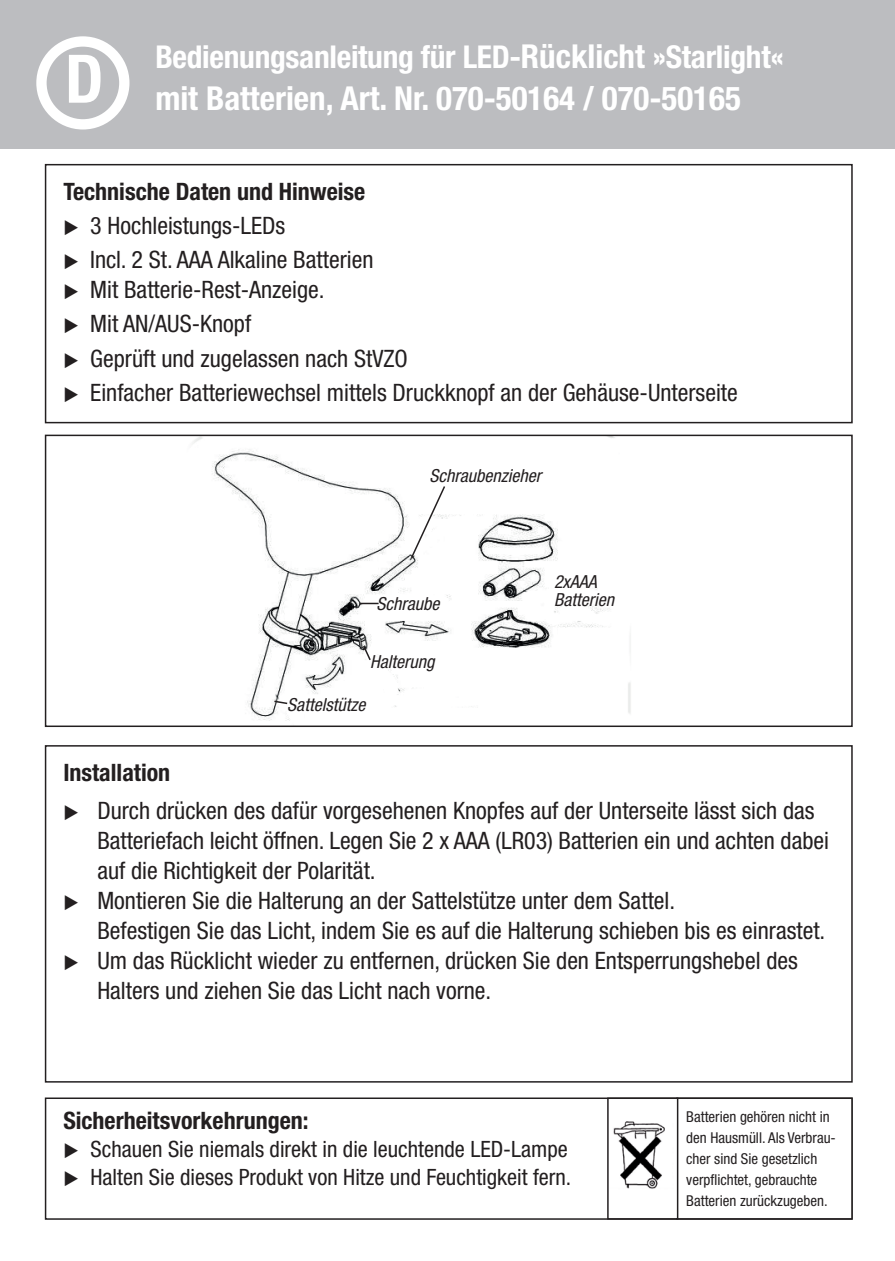
<style>
.page{position:relative;width:895px;height:1261px;background:#fff}
.page>*{position:absolute;margin:0;border:0;box-sizing:border-box;transform-origin:0 0}
.t1{font:700 condensed 66.9px "Helvetica Neue LT Std";color:#fff}
.t2{font:700 condensed 33px "Helvetica Neue LT Std";color:#fff}
.t3{font:700 condensed 31.5px "Helvetica Neue LT Std";letter-spacing:-.01em;color:#fff}
.t4{font:condensed 24px/30px "Helvetica Neue LT Std";color:#231f20}
.t5{font:700 condensed 24px "Helvetica Neue LT Std";color:#231f20}
.t6{font:condensed 22.5px "Helvetica Neue LT Std";color:#231f20}
.t7{font:italic condensed 18px "Helvetica Neue LT Std";color:#231f20}
.t8{font:condensed 15px/21px "Helvetica Neue LT Std";color:#231f20}
.s1{font-size:33px}
</style>
<div class="page">
<div style="left:0;top:0;width:895px;height:148px;background:#bcbdc0"></div>
<div style="left:45px;top:164px;width:808px;height:259px;border:2px solid #231f20"></div>
<div style="left:45px;top:745px;width:808px;height:337px;border:2px solid #231f20"></div>
<div style="left:36px;top:36px;width:93px;height:93px;border:10px solid #fff;border-radius:50%"></div>
<img style="left:192px;top:438px;width:439px;height:283px">
<div style="left:45px;top:435px;width:808px;height:292px;border:2px solid #231f20"></div>
<svg style="left:410px;top:484px;width:37px;height:76px"></svg>
<svg style="left:359px;top:603px;width:20px;height:1px"></svg>
<svg style="left:362px;top:644px;width:10px;height:18px"></svg>
<svg style="left:273px;top:699px;width:16px;height:6px"></svg>
<div style="left:45px;top:1097px;width:808px;height:122px;border:2px solid #231f20"></div>
<div style="left:676px;top:1097px;width:177px;height:122px;border:2px solid #231f20"></div>
<img style="left:613px;top:1121px;width:52px;height:68px">
<div style="left:607px;top:1097px;width:71px;height:122px;border:2px solid #231f20"></div>
<h1 class="t1" style="left:65px;top:38px;width:40px">D</h1>
<h3 class="t3" style="left:155px;top:38px;width:630px">Bedienungsanleitung für LED-<span class="s1">Rücklicht</span> »Starlight«</h3>
<h2 class="t2" style="left:155px;top:79px;width:587px">mit Batterien, Art. Nr. 070-50164 / 070-50165</h2>
<p class="t5" style="left:63px;top:176px;width:304px">Technische Daten und Hinweise</p>
<p class="t4" style="left:63px;top:210px;width:224px">◆ 3 Hochleistungs-LEDs</p>
<p class="t4" style="left:63px;top:244px;width:312px">◆ Incl. 2 St. AAA Alkaline Batterien</p>
<p class="t4" style="left:63px;top:274px;width:263px">◆ Mit Batterie-Rest-Anzeige.</p>
<p class="t4" style="left:63px;top:309px;width:189px">◆ Mit AN/AUS-Knopf</p>
<p class="t4" style="left:63px;top:343px;width:346px">◆ Geprüft und zugelassen nach StVZO</p>
<p class="t4" style="left:63px;top:377px;width:676px">◆ Einfacher Batteriewechsel mittels Druckknopf an der Gehäuse-Unterseite</p>
<p class="t7" style="left:430px;top:465px;width:113px">Schraubenzieher</p>
<p class="t7" style="left:554px;top:571px;width:44px">2xAAA</p>
<p class="t7" style="left:376px;top:593px;width:64px">Schraube</p>
<p class="t7" style="left:554px;top:589px;width:62px">Batterien</p>
<p class="t7" style="left:370px;top:651px;width:66px">Halterung</p>
<p class="t7" style="left:287px;top:694px;width:80px">Sattelstütze</p>
<p class="t5" style="left:63px;top:757px;width:108px">Installation</p>
<p class="t4" style="left:97px;top:795px;width:733px;text-indent:-34px">◆ Durch drücken des dafür vorgesehenen Knopfes auf der Unterseite lässt sich das<br>Batteriefach leicht öffnen. Legen Sie 2 x AAA (LR03) Batterien ein und achten dabei auf die Richtigkeit der Polarität.</p>
<p class="t4" style="left:97px;top:885px;width:729px;text-indent:-34px">◆ Montieren Sie die Halterung an der Sattelstütze unter dem Sattel.<br>Befestigen Sie das Licht, indem Sie es auf die Halterung schieben bis es einrastet.</p>
<p class="t4" style="left:97px;top:945px;width:702px;text-indent:-34px">◆ Um das Rücklicht wieder zu entfernen, drücken Sie den Entsperrungshebel des<br>Halters und ziehen Sie das Licht nach vorne.</p>
<p class="t5" style="left:63px;top:1106px;width:247px">Sicherheitsvorkehrungen:</p>
<p class="t6" style="left:63px;top:1136px;width:506px">◆ Schauen Sie niemals direkt in die leuchtende LED-Lampe</p>
<p class="t6" style="left:63px;top:1164px;width:509px">◆ Halten Sie dieses Produkt von Hitze und Feuchtigkeit fern.</p>
<p class="t8" style="left:686px;top:1106px;width:151px">Batterien gehören nicht in den Hausmüll. Als Verbrau&shy;cher sind Sie gesetzlich verpflichtet, gebrauchte<br>Batterien zurückzugeben.</p>
</div>
